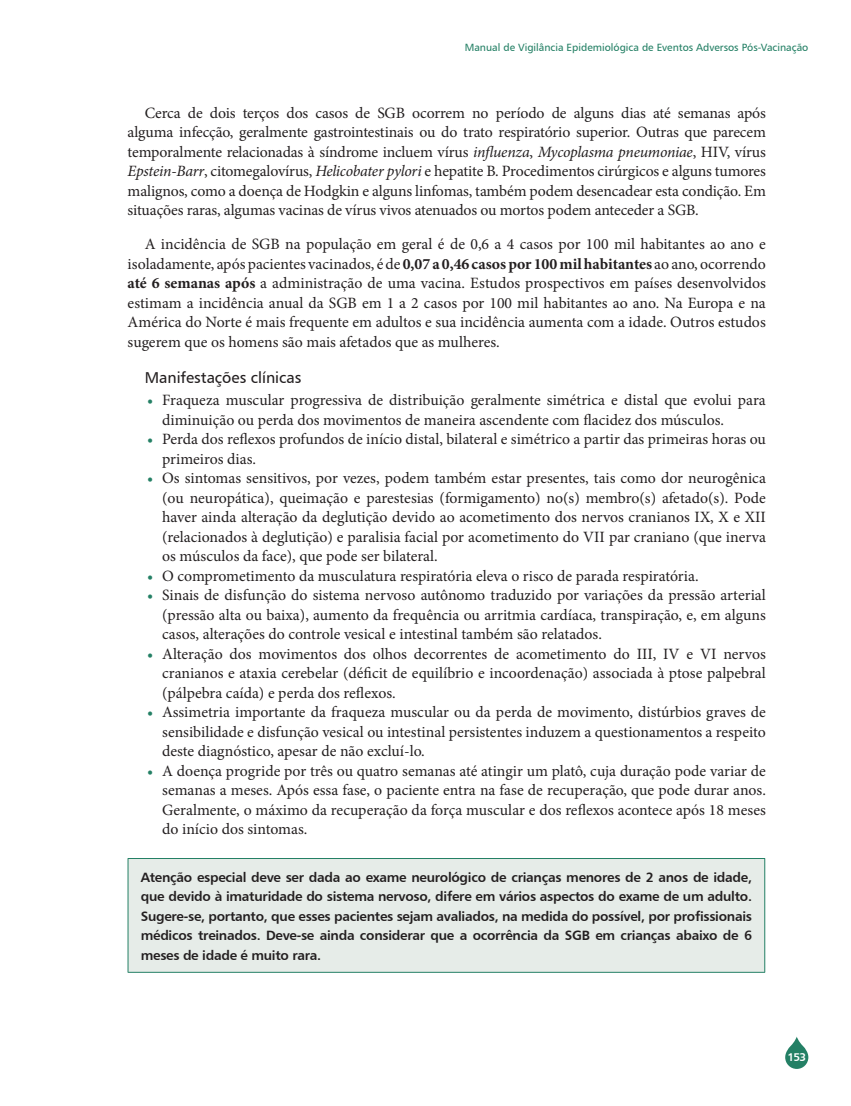
<style>
.page{position:relative;width:851px;height:1106px;background:#fff}
.page>*{position:absolute;margin:0;border:0;box-sizing:border-box;transform-origin:0 0}
.t1{font:15.75px/19.5px "Minion Pro";color:#231f20;text-align:justify}
.t2{font:15.75px "Humanist 777 BT Roman B";color:#231f20}
.t3{font:13.5px/19.5px "Humanist 777 BT Bold B";letter-spacing:-.02em;color:#231f20;text-align:justify}
.t4{font:11.25px "Humanist 777 BT Bold B";color:#fff}
.t5{font:10.5px "Humanist 777 BT Roman B";color:#248065}
.s1{font-style:italic}
.s2{font-weight:700}
.s3{color:#248065}
</style>
<div class="page">
<svg style="left:785px;top:1036px;width:23px;height:32px"></svg>
<div style="left:128px;top:858px;width:636px;height:114px;background:#e6ece8"></div>
<hr style="left:128px;top:858px;width:637px;height:1px;background:#248065">
<hr style="left:128px;top:859px;width:1px;height:113px;background:#248065">
<hr style="left:764px;top:859px;width:1px;height:113px;background:#248065">
<hr style="left:128px;top:972px;width:637px;height:1px;background:#248065">
<p class="t5" style="left:464px;top:40px;width:345px">Manual de Vigilância Epidemiológica de Eventos Adversos Pós-Vacinação</p>
<p class="t1" style="left:128px;top:103px;width:639px;text-indent:17px">Cerca de dois terços dos casos de SGB ocorrem no período de alguns dias até semanas após alguma infecção, geralmente gastrointestinais ou do trato respiratório superior. Outras que parecem temporalmente relacionadas à síndrome incluem vírus <span class="s1">influenza</span>, <span class="s1">Mycoplasma pneumoniae</span>, HIV, vírus <span class="s1">Epstein-Barr</span>, citomegalovírus, <span class="s1">Helicobater pylori</span> e hepatite B. Procedimentos cirúrgicos e alguns tumores malignos, como a doença de Hodgkin e alguns linfomas, também podem desencadear esta condição. Em situações raras, algumas vacinas de vírus vivos atenuados ou mortos podem anteceder a SGB.</p>
<p class="t1" style="left:128px;top:234px;width:639px;text-indent:17px">A incidência de SGB na população em geral é de 0,6 a 4 casos por 100 mil habitantes ao ano e isoladamente, após pacientes vacinados, é de <span class="s2">0,07 a 0,46 casos por 100 mil habitantes</span> ao ano, ocorrendo <span class="s2">até 6 semanas após</span> a administração de uma vacina. Estudos prospectivos em países desenvolvidos estimam a incidência anual da SGB em 1 a 2 casos por 100 mil habitantes ao ano. Na Europa e na América do Norte é mais frequente em adultos e sua incidência aumenta com a idade. Outros estudos sugerem que os homens são mais afetados que as mulheres.</p>
<p class="t2" style="left:145px;top:367px;width:158px">Manifestações clínicas</p>
<p class="t1" style="left:162px;top:390px;width:605px;text-indent:-15px"><span class="s3">•</span> Fraqueza muscular progressiva de distribuição geralmente simétrica e distal que evolui para diminuição ou perda dos movimentos de maneira ascendente com flacidez dos músculos.</p>
<p class="t1" style="left:162px;top:429px;width:605px;text-indent:-15px"><span class="s3">•</span> Perda dos reflexos profundos de início distal, bilateral e simétrico a partir das primeiras horas ou primeiros dias.</p>
<p class="t1" style="left:162px;top:468px;width:605px;text-indent:-15px"><span class="s3">•</span> Os sintomas sensitivos, por vezes, podem também estar presentes, tais como dor neurogênica (ou neuropática), queimação e parestesias (formigamento) no(s) membro(s) afetado(s). Pode haver ainda alteração da deglutição devido ao acometimento dos nervos cranianos IX, X e XII (relacionados à deglutição) e paralisia facial por acometimento do VII par craniano (que inerva os músculos da face), que pode ser bilateral.</p>
<p class="t1" style="left:147px;top:566px;width:553px"><span class="s3">•</span> O comprometimento da musculatura respiratória eleva o risco de parada respiratória.</p>
<p class="t1" style="left:162px;top:585px;width:605px;text-indent:-15px"><span class="s3">•</span> Sinais de disfunção do sistema nervoso autônomo traduzido por variações da pressão arterial (pressão alta ou baixa), aumento da frequência ou arritmia cardíaca, transpiração, e, em alguns casos, alterações do controle vesical e intestinal também são relatados.</p>
<p class="t1" style="left:162px;top:644px;width:605px;text-indent:-15px"><span class="s3">•</span> Alteração dos movimentos dos olhos decorrentes de acometimento do III, IV e VI nervos cranianos e ataxia cerebelar (déficit de equilíbrio e incoordenação) associada à ptose palpebral (pálpebra caída) e perda dos reflexos.</p>
<p class="t1" style="left:162px;top:702px;width:605px;text-indent:-15px"><span class="s3">•</span> Assimetria importante da fraqueza muscular ou da perda de movimento, distúrbios graves de sensibilidade e disfunção vesical ou intestinal persistentes induzem a questionamentos a respeito deste diagnóstico, apesar de não excluí-lo.</p>
<p class="t1" style="left:162px;top:761px;width:605px;text-indent:-15px"><span class="s3">•</span> A doença progride por três ou quatro semanas até atingir um platô, cuja duração pode variar de semanas a meses. Após essa fase, o paciente entra na fase de recuperação, que pode durar anos.<br>Geralmente, o máximo da recuperação da força muscular e dos reflexos acontece após 18 meses do início dos sintomas.</p>
<p class="t3" style="left:141px;top:866px;width:612px">Atenção especial deve ser dada ao exame neurológico de crianças menores de 2 anos de idade, que devido à imaturidade do sistema nervoso, difere em vários aspectos do exame de um adulto.<br>Sugere-se, portanto, que esses pacientes sejam avaliados, na medida do possível, por profissionais médicos treinados. Deve-se ainda considerar que a ocorrência da SGB em crianças abaixo de 6 meses de idade é muito rara.</p>
<p class="t4" style="left:787px;top:1049px;width:20px">153</p>
</div>
